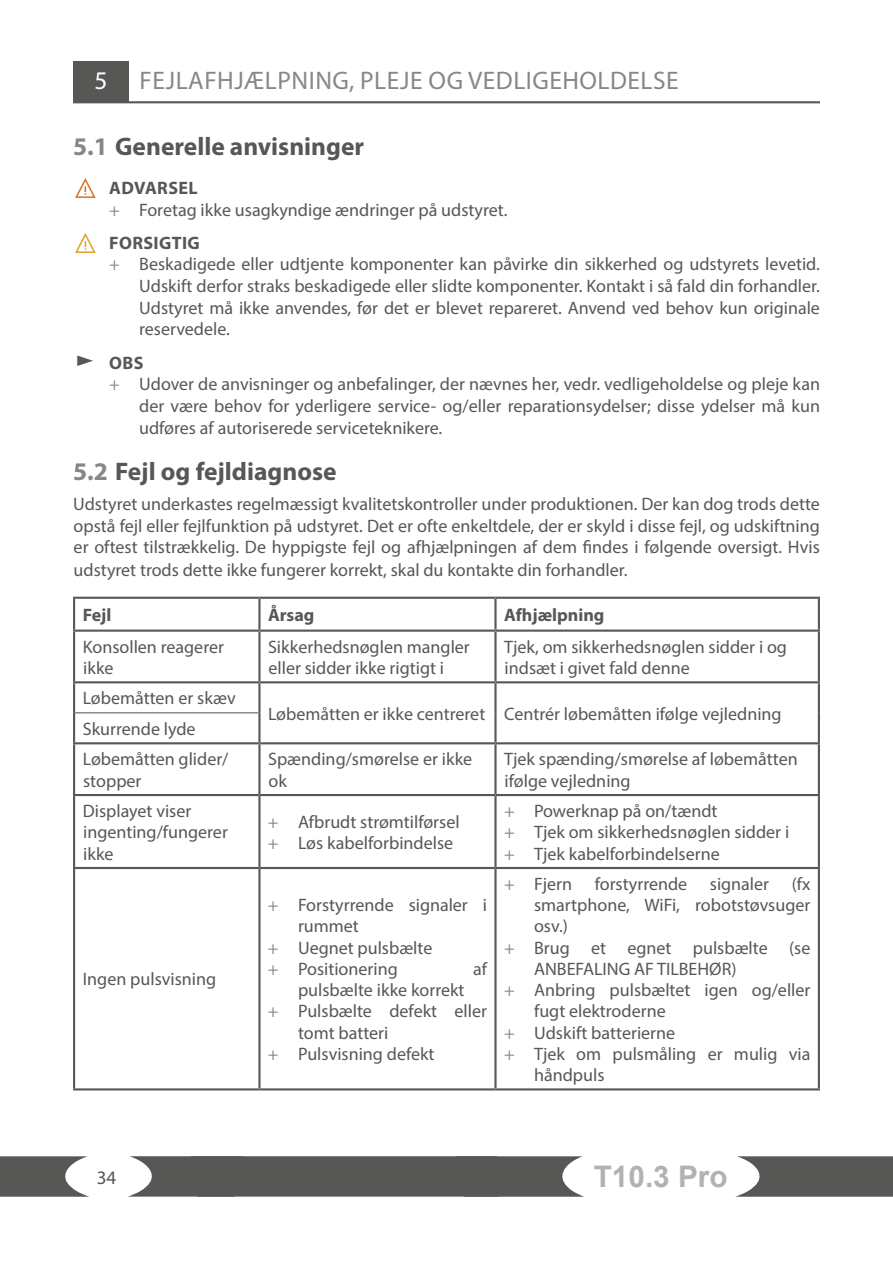
<style>
.page{position:relative;width:893px;height:1263px;background:#fff}
.page>*{position:absolute;margin:0;border:0;box-sizing:border-box;transform-origin:0 0}
.t1{font:700 29.7px "Arial";color:#b2b2b2}
.t2{font:700 25.5px "Myriad Pro";color:#575756}
.t3{font:25.5px "Myriad Pro";letter-spacing:.02em;color:#878787}
.t4{font:25.5px "Myriad Pro";color:#fff}
.t5{font:19.05px "Myriad Pro";color:#575756}
.t6{font:18px/21.1px "Myriad Pro";color:#575756}
.t7{font:700 18px "Myriad Pro";color:#575756}
.t8{font:700 18px "Myriad Pro";letter-spacing:.02em;color:#575756}
.s1{color:#878787}
.s2{color:#d15c06}
.s3{color:#db9500}
</style>
<div class="page">
<svg style="left:0;top:1156px;width:89px;height:41px"></svg>
<svg style="left:735px;top:1156px;width:158px;height:41px;background:#6b6b6a"></svg>
<svg style="left:128px;top:1156px;width:456px;height:41px;background:#646463"></svg>
<div style="left:73px;top:61px;width:55px;height:41px;background:#575756"></div>
<hr style="left:73px;top:101px;width:747px;height:2px;background:#575756">
<hr style="left:73px;top:599px;width:2px;height:30px;background:#575756">
<hr style="left:73px;top:597px;width:186px;height:2px;background:#575756">
<hr style="left:258px;top:599px;width:3px;height:30px;background:#575756">
<hr style="left:259px;top:597px;width:236px;height:2px;background:#575756">
<hr style="left:494px;top:599px;width:3px;height:30px;background:#575756">
<hr style="left:495px;top:597px;width:325px;height:2px;background:#575756">
<hr style="left:818px;top:599px;width:2px;height:30px;background:#575756">
<hr style="left:73px;top:632px;width:2px;height:49px;background:#575756">
<hr style="left:73px;top:629px;width:186px;height:3px;background:#575756">
<hr style="left:258px;top:632px;width:3px;height:49px;background:#575756">
<hr style="left:259px;top:629px;width:236px;height:3px;background:#575756">
<hr style="left:495px;top:629px;width:325px;height:3px;background:#575756">
<hr style="left:494px;top:632px;width:3px;height:49px;background:#575756">
<hr style="left:818px;top:632px;width:2px;height:49px;background:#575756">
<hr style="left:73px;top:683px;width:2px;height:30px;background:#575756">
<hr style="left:73px;top:681px;width:186px;height:2px;background:#575756">
<hr style="left:258px;top:683px;width:3px;height:30px;background:#575756">
<hr style="left:259px;top:681px;width:236px;height:2px;background:#575756">
<hr style="left:494px;top:683px;width:3px;height:30px;background:#575756">
<hr style="left:494px;top:713px;width:3px;height:29px;background:#575756">
<hr style="left:495px;top:681px;width:325px;height:2px;background:#575756">
<hr style="left:818px;top:683px;width:2px;height:30px;background:#575756">
<hr style="left:818px;top:713px;width:2px;height:29px;background:#575756">
<hr style="left:73px;top:713px;width:2px;height:29px;background:#575756">
<hr style="left:75px;top:712px;width:183px;height:1px;background:#575756">
<hr style="left:258px;top:713px;width:3px;height:29px;background:#575756">
<hr style="left:73px;top:744px;width:2px;height:50px;background:#575756">
<hr style="left:73px;top:742px;width:186px;height:2px;background:#575756">
<hr style="left:258px;top:744px;width:3px;height:50px;background:#575756">
<hr style="left:259px;top:742px;width:236px;height:2px;background:#575756">
<hr style="left:495px;top:742px;width:325px;height:2px;background:#575756">
<hr style="left:494px;top:744px;width:3px;height:50px;background:#575756">
<hr style="left:818px;top:744px;width:2px;height:50px;background:#575756">
<hr style="left:73px;top:796px;width:2px;height:71px;background:#575756">
<hr style="left:73px;top:869px;width:2px;height:219px;background:#575756">
<hr style="left:73px;top:794px;width:186px;height:2px;background:#575756">
<hr style="left:259px;top:794px;width:236px;height:2px;background:#575756">
<hr style="left:495px;top:794px;width:325px;height:2px;background:#575756">
<hr style="left:258px;top:796px;width:3px;height:71px;background:#575756">
<hr style="left:494px;top:796px;width:3px;height:71px;background:#575756">
<hr style="left:818px;top:796px;width:2px;height:71px;background:#575756">
<hr style="left:258px;top:869px;width:3px;height:219px;background:#575756">
<hr style="left:494px;top:869px;width:3px;height:219px;background:#575756">
<hr style="left:818px;top:869px;width:2px;height:219px;background:#575756">
<hr style="left:73px;top:867px;width:186px;height:2px;background:#575756">
<hr style="left:259px;top:867px;width:236px;height:2px;background:#575756">
<hr style="left:495px;top:867px;width:325px;height:2px;background:#575756">
<hr style="left:73px;top:1088px;width:186px;height:2px;background:#575756">
<hr style="left:259px;top:1088px;width:236px;height:2px;background:#575756">
<hr style="left:495px;top:1088px;width:325px;height:2px;background:#575756">
<p class="t4" style="left:94px;top:65px;width:15px">5</p>
<p class="t3" style="left:139px;top:65px;width:541px">FEJLAFHJÆLPNING, PLEJE OG VEDLIGEHOLDELSE</p>
<p class="t2" style="left:73px;top:129px;width:293px"><span class="s1">5.1</span> Generelle anvisninger</p>
<p class="t8" style="left:73px;top:176px;width:126px"><span class="s2">⚠</span> ADVARSEL</p>
<p class="t6" style="left:109px;top:199px;width:400px"><span class="s1">+</span> Foretag ikke usagkyndige ændringer på udstyret.</p>
<p class="t8" style="left:73px;top:231px;width:128px"><span class="s3">⚠</span> FORSIGTIG</p>
<p class="t6" style="left:139px;top:253px;width:682px;line-height:21.6px;text-align:justify;text-indent:-30px"><span class="s1">+</span> Beskadigede eller udtjente komponenter kan påvirke din sikkerhed og udstyrets levetid.<br>Udskift derfor straks beskadigede eller slidte komponenter. Kontakt i så fald din forhandler.<br>Udstyret må ikke anvendes, før det er blevet repareret. Anvend ved behov kun originale reservedele.</p>
<p class="t7" style="left:109px;top:351px;width:36px">OBS</p>
<p class="t6" style="left:139px;top:373px;width:682px;line-height:21.6px;text-align:justify;text-indent:-30px"><span class="s1">+</span> Udover de anvisninger og anbefalinger, der nævnes her, vedr. vedligeholdelse og pleje kan der være behov for yderligere service- og/eller reparationsydelser; disse ydelser må kun udføres af autoriserede serviceteknikere.</p>
<p class="t2" style="left:73px;top:455px;width:265px"><span class="s1">5.2</span> Fejl og fejldiagnose</p>
<p class="t6" style="left:73px;top:493px;width:748px;text-align:justify">Udstyret underkastes regelmæssigt kvalitetskontroller under produktionen. Der kan dog trods dette opstå fejl eller fejlfunktion på udstyret. Det er ofte enkeltdele, der er skyld i disse fejl, og udskiftning er oftest tilstrækkelig. De hyppigste fejl og afhjælpningen af dem findes i følgende oversigt. Hvis</p>
<p class="t6" style="left:74px;top:559px;width:555px">udstyret trods dette ikke fungerer korrekt, skal du kontakte din forhandler.</p>
<p class="t7" style="left:83px;top:603px;width:30px">Fejl</p>
<p class="t7" style="left:268px;top:603px;width:48px">Årsag</p>
<p class="t7" style="left:504px;top:603px;width:102px">Afhjælpning</p>
<p class="t6" style="left:83px;top:636px;width:143px">Konsollen reagerer ikke</p>
<p class="t6" style="left:268px;top:636px;width:203px">Sikkerhedsnøglen mangler eller sidder ikke rigtigt i</p>
<p class="t6" style="left:504px;top:636px;width:284px">Tjek, om sikkerhedsnøglen sidder i og indsæt i givet fald denne</p>
<p class="t6" style="left:83px;top:687px;width:155px">Løbemåtten er skæv</p>
<p class="t6" style="left:268px;top:703px;width:219px">Løbemåtten er ikke centreret</p>
<p class="t6" style="left:504px;top:703px;width:279px">Centrér løbemåtten ifølge vejledning</p>
<p class="t6" style="left:83px;top:718px;width:114px">Skurrende lyde</p>
<p class="t6" style="left:83px;top:748px;width:147px">Løbemåtten glider/ stopper</p>
<p class="t6" style="left:268px;top:748px;width:206px">Spænding/smørelse er ikke ok</p>
<p class="t6" style="left:504px;top:748px;width:295px">Tjek spænding/smørelse af løbemåtten ifølge vejledning</p>
<p class="t6" style="left:83px;top:800px;width:147px">Displayet viser ingenting/fungerer ikke</p>
<p class="t6" style="left:268px;top:811px;width:193px"><span class="s1">+</span> Afbrudt strømtilførsel</p>
<p class="t6" style="left:504px;top:800px;width:215px"><span class="s1">+</span> Powerknap på on/tændt</p>
<p class="t6" style="left:504px;top:821px;width:287px"><span class="s1">+</span> Tjek om sikkerhedsnøglen sidder i</p>
<p class="t6" style="left:504px;top:843px;width:217px"><span class="s1">+</span> Tjek kabelforbindelserne</p>
<p class="t6" style="left:268px;top:832px;width:187px"><span class="s1">+</span> Løs kabelforbindelse</p>
<p class="t6" style="left:83px;top:968px;width:135px">Ingen pulsvisning</p>
<p class="t6" style="left:298px;top:894px;width:190px;text-indent:-30px"><span class="s1">+</span> Forstyrrende signaler i rummet</p>
<p class="t6" style="left:268px;top:937px;width:166px"><span class="s1">+</span> Uegnet pulsbælte</p>
<p class="t6" style="left:268px;top:958px;width:131px"><span class="s1">+</span> Positionering</p>
<p class="t6" style="left:473px;top:958px;width:15px">af</p>
<p class="t6" style="left:298px;top:979px;width:168px">pulsbælte ikke korrekt</p>
<p class="t6" style="left:298px;top:1000px;width:190px;text-indent:-30px"><span class="s1">+</span> Pulsbælte defekt eller tomt batteri</p>
<p class="t6" style="left:268px;top:1043px;width:168px"><span class="s1">+</span> Pulsvisning defekt</p>
<p class="t6" style="left:504px;top:873px;width:70px"><span class="s1">+</span> Fjern</p>
<p class="t6" style="left:595px;top:873px;width:94px">forstyrrende</p>
<p class="t6" style="left:710px;top:873px;width:61px">signaler</p>
<p class="t6" style="left:534px;top:873px;width:278px;text-align:justify;text-indent:258px">(fx smartphone, WiFi, robotstøvsuger osv.)</p>
<p class="t6" style="left:534px;top:937px;width:278px;text-indent:-30px"><span class="s1">+</span> Brug et egnet pulsbælte (se<br>ANBEFALING AF TILBEHØR)</p>
<p class="t6" style="left:534px;top:979px;width:278px;text-indent:-30px"><span class="s1">+</span> Anbring pulsbæltet igen og/eller fugt elektroderne</p>
<p class="t6" style="left:504px;top:1021px;width:173px"><span class="s1">+</span> Udskift batterierne</p>
<p class="t6" style="left:534px;top:1043px;width:278px;text-indent:-30px"><span class="s1">+</span> Tjek om pulsmåling er mulig via håndpuls</p>
<p class="t5" style="left:97px;top:1166px;width:21px">34</p>
<h1 class="t1" style="left:594px;top:1155px;width:135px">T10.3 Pro</h1>
</div>
